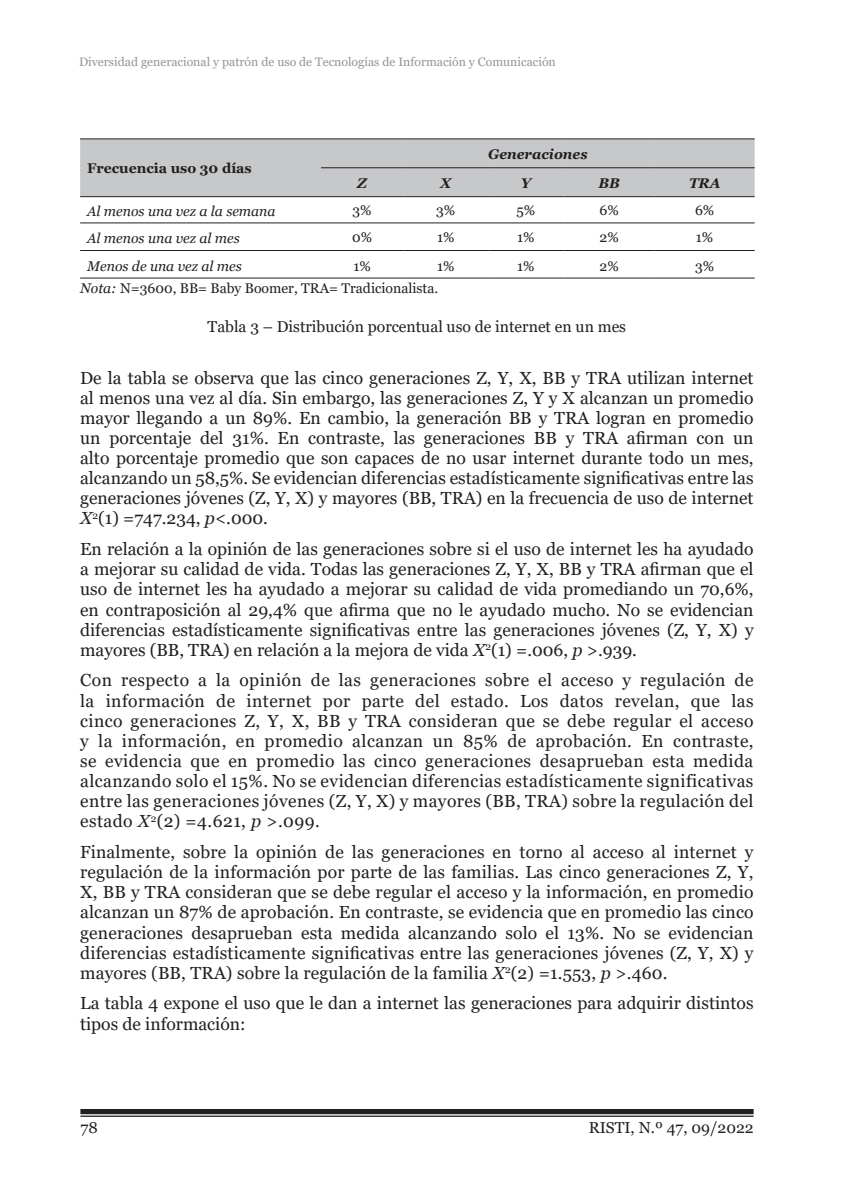
<style>
.page{position:relative;width:844px;height:1191px;background:#fff}
.page>*{position:absolute;margin:0;border:0;box-sizing:border-box;transform-origin:0 0}
.txt{font:17.5px/20.1px "Georgia";color:#231f20;text-align:justify}
.legned{font:15.75px "Georgia";color:#231f20}
.tb{font:14px "Georgia";color:#231f20}
.tb-2{font:italic 14px "Georgia";color:#231f20}
.tb-3{font:italic 700 14px "Georgia";color:#231f20}
.tb-4{font:700 14px "Georgia";color:#231f20}
.t1{font:12.25px "Georgia";color:#939598}
.s1{font-style:italic}
</style>
<div class="page">
<div style="left:80px;top:1109px;width:673px;height:5px;background:#231f20"></div>
<hr style="left:80px;top:1115px;width:673px;height:1px;background:#231f20">
<div style="left:80px;top:139px;width:674px;height:57px;background:#c7c8ca"></div>
<svg style="left:80px;top:197px;width:674px;height:81px"></svg>
<hr style="left:80px;top:138px;width:241px;height:1px;background:#231f20">
<hr style="left:321px;top:138px;width:82px;height:1px;background:#231f20">
<hr style="left:403px;top:138px;width:85px;height:1px;background:#231f20">
<hr style="left:488px;top:138px;width:75px;height:1px;background:#231f20">
<hr style="left:563px;top:138px;width:91px;height:1px;background:#231f20">
<hr style="left:654px;top:138px;width:100px;height:1px;background:#231f20">
<hr style="left:321px;top:167px;width:82px;height:1px;background:#231f20">
<hr style="left:403px;top:167px;width:85px;height:1px;background:#231f20">
<hr style="left:488px;top:167px;width:75px;height:1px;background:#231f20">
<hr style="left:563px;top:167px;width:91px;height:1px;background:#231f20">
<hr style="left:654px;top:167px;width:100px;height:1px;background:#231f20">
<hr style="left:80px;top:196px;width:241px;height:1px;background:#231f20">
<hr style="left:321px;top:196px;width:82px;height:1px;background:#231f20">
<hr style="left:403px;top:196px;width:85px;height:1px;background:#231f20">
<hr style="left:488px;top:196px;width:75px;height:1px;background:#231f20">
<hr style="left:563px;top:196px;width:91px;height:1px;background:#231f20">
<hr style="left:654px;top:196px;width:100px;height:1px;background:#231f20">
<hr style="left:80px;top:222px;width:241px;height:1px;background:#231f20">
<hr style="left:321px;top:222px;width:82px;height:1px;background:#231f20">
<hr style="left:403px;top:222px;width:85px;height:1px;background:#231f20">
<hr style="left:488px;top:222px;width:75px;height:1px;background:#231f20">
<hr style="left:563px;top:222px;width:91px;height:1px;background:#231f20">
<hr style="left:654px;top:222px;width:100px;height:1px;background:#231f20">
<hr style="left:80px;top:250px;width:241px;height:1px;background:#231f20">
<hr style="left:321px;top:250px;width:82px;height:1px;background:#231f20">
<hr style="left:403px;top:250px;width:85px;height:1px;background:#231f20">
<hr style="left:488px;top:250px;width:75px;height:1px;background:#231f20">
<hr style="left:563px;top:250px;width:91px;height:1px;background:#231f20">
<hr style="left:654px;top:250px;width:100px;height:1px;background:#231f20">
<hr style="left:80px;top:278px;width:241px;height:1px;background:#231f20">
<hr style="left:321px;top:278px;width:82px;height:1px;background:#231f20">
<hr style="left:403px;top:278px;width:85px;height:1px;background:#231f20">
<hr style="left:488px;top:278px;width:75px;height:1px;background:#231f20">
<hr style="left:563px;top:278px;width:91px;height:1px;background:#231f20">
<hr style="left:654px;top:278px;width:100px;height:1px;background:#231f20">
<p class="t1" style="left:79px;top:54px;width:478px">Diversidad generacional y patrón de uso de Tecnologías de Información y Comunicación</p>
<p class="tb-4" style="left:87px;top:159px;width:166px">Frecuencia uso 30 días</p>
<p class="tb-3" style="left:488px;top:145px;width:101px">Generaciones</p>
<p class="tb-3" style="left:357px;top:174px;width:11px">Z</p>
<p class="tb-3" style="left:440px;top:174px;width:13px">X</p>
<p class="tb-3" style="left:520px;top:174px;width:12px">Y</p>
<p class="tb-3" style="left:598px;top:174px;width:23px">BB</p>
<p class="tb-3" style="left:688px;top:174px;width:33px">TRA</p>
<p class="tb-2" style="left:87px;top:202px;width:190px">Al menos una vez a la semana</p>
<p class="tb" style="left:352px;top:202px;width:21px">3%</p>
<p class="tb" style="left:436px;top:202px;width:21px">3%</p>
<p class="tb" style="left:516px;top:202px;width:20px">5%</p>
<p class="tb" style="left:599px;top:202px;width:21px">6%</p>
<p class="tb" style="left:694px;top:202px;width:21px">6%</p>
<p class="tb-2" style="left:87px;top:230px;width:154px">Al menos una vez al mes</p>
<p class="tb" style="left:352px;top:229px;width:22px">0%</p>
<p class="tb" style="left:437px;top:229px;width:19px">1%</p>
<p class="tb" style="left:517px;top:229px;width:19px">1%</p>
<p class="tb" style="left:599px;top:229px;width:21px">2%</p>
<p class="tb" style="left:695px;top:229px;width:19px">1%</p>
<p class="tb-2" style="left:87px;top:257px;width:156px">Menos de una vez al mes</p>
<p class="tb" style="left:353px;top:258px;width:19px">1%</p>
<p class="tb" style="left:437px;top:258px;width:19px">1%</p>
<p class="tb" style="left:517px;top:258px;width:19px">1%</p>
<p class="tb" style="left:599px;top:258px;width:21px">2%</p>
<p class="tb" style="left:695px;top:258px;width:21px">3%</p>
<p class="tb" style="left:80px;top:280px;width:359px"><span class="s1">Nota:</span> N=3600, BB= Baby Boomer, TRA= Tradicionalista.</p>
<p class="legned" style="left:207px;top:317px;width:420px">Tabla 3 – Distribución porcentual uso de internet en un mes</p>
<p class="txt" style="left:80px;top:368px;width:674px">De la tabla se observa que las cinco generaciones Z, Y, X, BB y TRA utilizan internet al menos una vez al día. Sin embargo, las generaciones Z, Y y X alcanzan un promedio mayor llegando a un 89%. En cambio, la generación BB y TRA logran en promedio un porcentaje del 31%. En contraste, las generaciones BB y TRA afirman con un alto porcentaje promedio que son capaces de no usar internet durante todo un mes, alcanzando un 58,5%. Se evidencian diferencias estadísticamente significativas entre las generaciones jóvenes (Z, Y, X) y mayores (BB, TRA) en la frecuencia de uso de internet <span class="s1">X</span><sup>2</sup>(1) =747.234, <span class="s1">p</span>&lt;.000.</p>
<p class="txt" style="left:80px;top:539px;width:674px">En relación a la opinión de las generaciones sobre si el uso de internet les ha ayudado a mejorar su calidad de vida. Todas las generaciones Z, Y, X, BB y TRA afirman que el uso de internet les ha ayudado a mejorar su calidad de vida promediando un 70,6%, en contraposición al 29,4% que afirma que no le ayudado mucho. No se evidencian diferencias estadísticamente significativas entre las generaciones jóvenes (Z, Y, X) y mayores (BB, TRA) en relación a la mejora de vida <span class="s1">X</span><sup>2</sup>(1) =.006, <span class="s1">p</span> &gt;.939.</p>
<p class="txt" style="left:80px;top:670px;width:674px">Con respecto a la opinión de las generaciones sobre el acceso y regulación de la información de internet por parte del estado. Los datos revelan, que las cinco generaciones Z, Y, X, BB y TRA consideran que se debe regular el acceso y la información, en promedio alcanzan un 85% de aprobación. En contraste, se evidencia que en promedio las cinco generaciones desaprueban esta medida alcanzando solo el 15%. No se evidencian diferencias estadísticamente significativas entre las generaciones jóvenes (Z, Y, X) y mayores (BB, TRA) sobre la regulación del estado <span class="s1">X</span><sup>2</sup>(2) =4.621, <span class="s1">p</span> &gt;.099.</p>
<p class="txt" style="left:80px;top:842px;width:674px">Finalmente, sobre la opinión de las generaciones en torno al acceso al internet y regulación de la información por parte de las familias. Las cinco generaciones Z, Y, X, BB y TRA consideran que se debe regular el acceso y la información, en promedio alcanzan un 87% de aprobación. En contraste, se evidencia que en promedio las cinco generaciones desaprueban esta medida alcanzando solo el 13%. No se evidencian diferencias estadísticamente significativas entre las generaciones jóvenes (Z, Y, X) y mayores (BB, TRA) sobre la regulación de la familia <span class="s1">X</span><sup>2</sup>(2) =1.553, <span class="s1">p</span> &gt;.460.</p>
<p class="txt" style="left:80px;top:993px;width:674px">La tabla 4 expone el uso que le dan a internet las generaciones para adquirir distintos tipos de información:</p>
<p class="legned" style="left:80px;top:1118px;width:19px">78</p>
<p class="legned" style="left:588px;top:1117px;width:166px">RISTI, N.º 47, 09/2022</p>
</div>
